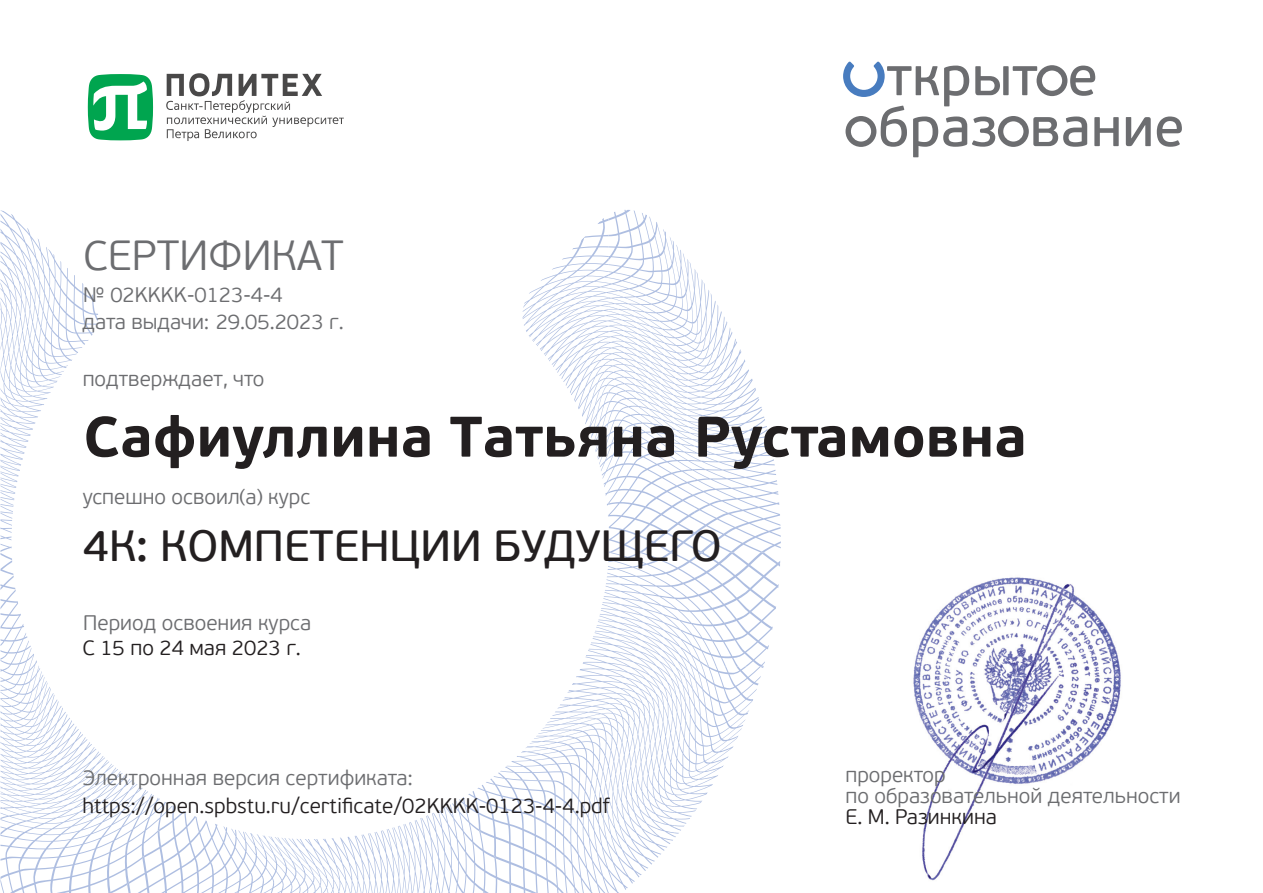
<style>
.page{position:relative;width:1263px;height:893px;background:#fff}
.page>*{position:absolute;margin:0;border:0;box-sizing:border-box;transform-origin:0 0}
.t1{font:700 57px "PF Beau Sans Pro";color:#231f20}
.t2{font:43.5px "PF Beau Sans Pro Bbook";color:#231f20}
.t3{font:300 42px "PF Beau Sans Pro";color:#6c6d70}
.t4{font:300 21px/21px "PF Beau Sans Pro";color:#6c6d70}
.t5{font:300 21px "PF Beau Sans Pro";color:#231f20}
</style>
<div class="page">
<svg style="left:524px;top:210px;width:245px;height:342px"></svg>
<svg style="left:0;top:210px;width:98px;height:342px"></svg>
<svg style="left:0;top:553px;width:160px;height:340px"></svg>
<svg style="left:127px;top:799px;width:336px;height:94px"></svg>
<svg style="left:463px;top:552px;width:317px;height:341px"></svg>
<svg style="left:490px;top:666px;width:274px;height:227px"></svg>
<svg style="left:843px;top:62px;width:276px;height:95px"></svg>
<svg style="left:1126px;top:117px;width:25px;height:29px"></svg>
<svg style="left:1157px;top:116px;width:25px;height:31px"></svg>
<svg style="left:166px;top:73px;width:178px;height:68px"></svg>
<svg style="left:88px;top:74px;width:65px;height:66px"></svg>
<img style="left:913px;top:577px;width:208px;height:304px">
<h3 class="t3" style="left:83px;top:231px;width:262px">СЕРТИФИКАТ</h3>
<p class="t4" style="left:83px;top:284px;width:201px">№ 02KKKK-0123-4-4</p>
<p class="t4" style="left:82px;top:312px;width:263px">дата выдачи: 29.05.2023 г.</p>
<p class="t4" style="left:83px;top:368px;width:183px">подтверждает, что</p>
<h1 class="t1" style="left:83px;top:401px;width:945px">Сафиуллина Татьяна Рустамовна</h1>
<p class="t4" style="left:83px;top:487px;width:229px">успешно освоил(а) курс</p>
<h2 class="t2" style="left:83px;top:521px;width:640px">4К: КОМПЕТЕНЦИИ БУДУЩЕГО</h2>
<p class="t4" style="left:83px;top:612px;width:230px">Период освоения курса</p>
<p class="t5" style="left:82px;top:636px;width:220px">С 15 по 24 мая 2023 г.</p>
<p class="t4" style="left:83px;top:768px;width:332px">Электронная версия сертификата:</p>
<p class="t5" style="left:82px;top:794px;width:529px">https://open.spbstu.ru/certificate/02KKKK-0123-4-4.pdf</p>
<p class="t4" style="left:845px;top:764px;width:337px">проректор<br>по образовательной деятельности</p>
<p class="t5" style="left:845px;top:805px;width:153px">Е. М. Разинкина</p>
</div>
